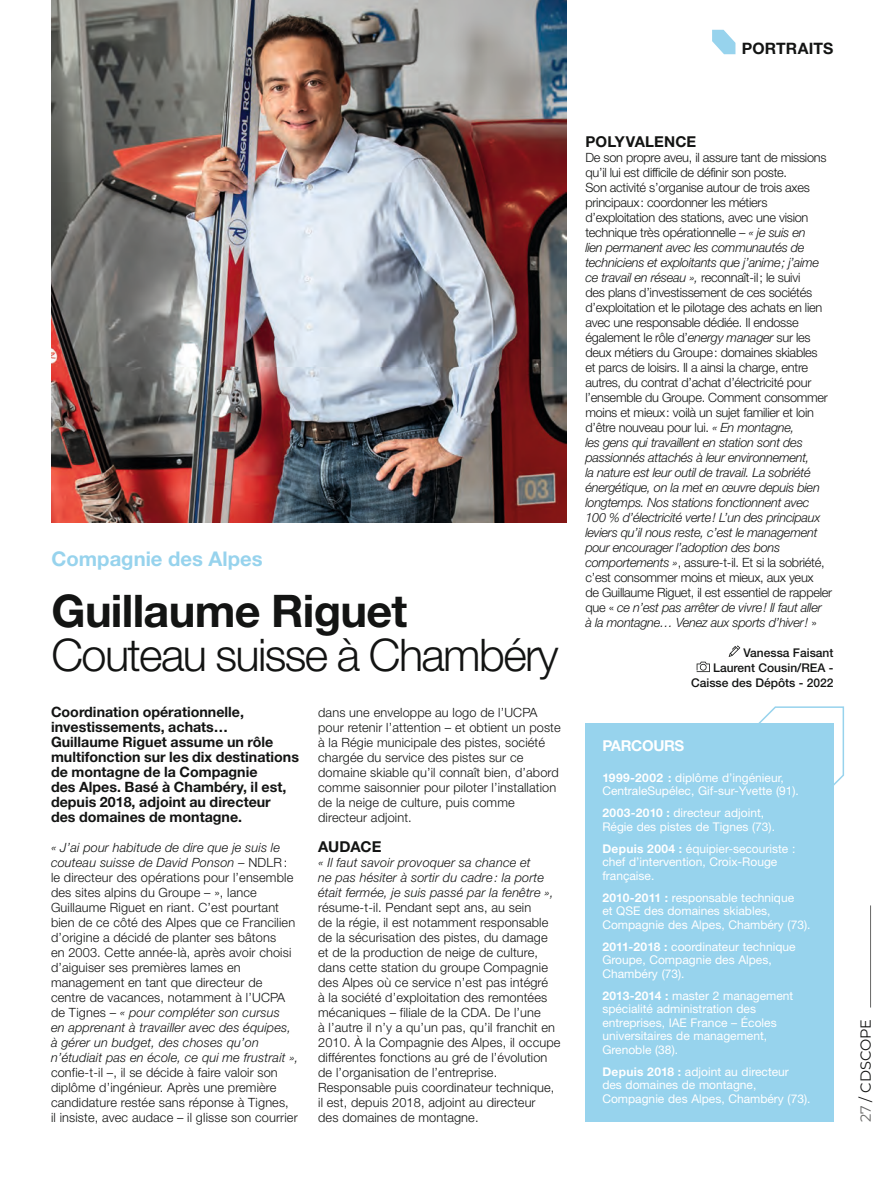
<style>
.page{position:relative;width:893px;height:1191px;background:#fff}
.page>*{position:absolute;margin:0;border:0;box-sizing:border-box;transform-origin:0 0}
.t1{font:300 45px "Helvetica Neue LT Std";letter-spacing:-.035em;color:#131413}
.t2{font:700 45px "Helvetica Neue LT Std";letter-spacing:-.015em;color:#131413}
.t3{font:700 20.25px "Helvetica Neue LT Std";color:#97d3ed}
.t4{font:700 15.75px "Helvetica Neue LT Std";letter-spacing:.005em;color:#131413}
.t5{font:700 15px "Helvetica Neue LT Std";letter-spacing:.01em;color:#131413}
.t6{font:700 15px "Helvetica Neue LT Std";letter-spacing:-.025em;color:#fff}
.t7{font:14.55px "Montserrat";color:#131413}
.t8{font:700 14.25px/15px "Helvetica Neue LT Std";color:#131413}
.t9{font:300 12.75px/15px "Helvetica Neue LT Std";letter-spacing:.01em;color:#131413}
.t10{font:300 12.75px/15px "Helvetica Neue LT Std";letter-spacing:-.02em;color:#131413}
.t11{font:italic 300 12.75px/15px "Helvetica Neue LT Std";letter-spacing:.01em;color:#131413}
.t12{font:12px/13.5px "Helvetica Neue LT Std";color:#fff}
.t13{font:500 12px/15px "Helvetica Neue LT Std";color:#131413;text-align:right}
.s1{font-style:italic}
.s2{font-weight:700}
.s3{color:#686867}
</style>
<div class="page">
<svg style="left:729px;top:645px;width:11px;height:12px"></svg>
<svg style="left:697px;top:661px;width:13px;height:11px"></svg>
<img style="left:51px;top:0;width:515px;height:522px">
<svg style="left:758px;top:706px;width:86px;height:110px"></svg>
<div style="left:585px;top:723px;width:248px;height:399px;background:#97d3ed"></div>
<hr style="left:870px;top:905px;width:1px;height:102px;background:#686867">
<svg style="left:712px;top:30px;width:23px;height:24px"></svg>
<p class="t4" style="left:742px;top:39px;width:93px">PORTRAITS</p>
<h2 class="t3" style="left:52px;top:547px;width:213px">Compagnie des Alpes</h2>
<h1 class="t2" style="left:52px;top:583px;width:357px">Guillaume Riguet</h1>
<h1 class="t1" style="left:52px;top:627px;width:508px">Couteau suisse à Chambéry</h1>
<p class="t9" style="left:318px;top:705px;width:244px">dans une enveloppe au logo de l’UCPA pour retenir l’attention – et obtient un poste à la Régie municipale des pistes, société chargée du service des pistes sur ce domaine skiable qu’il connaît bien, d’abord comme saisonnier pour piloter l’installation de la neige de culture, puis comme directeur adjoint.</p>
<p class="t5" style="left:318px;top:837px;width:65px">AUDACE</p>
<p class="t11" style="left:318px;top:855px;width:237px">« Il faut savoir provoquer sa chance et<br>ne pas hésiter à sortir du cadre : la porte était fermée, je suis passé par la fenêtre »,</p>
<p class="t9" style="left:318px;top:899px;width:244px">résume-t-il. Pendant sept ans, au sein<br>de la régie, il est notamment responsable de la sécurisation des pistes, du damage et de la production de neige de culture, dans cette station du groupe Compagnie des Alpes où ce service n’est pas intégré<br>à la société d’exploitation des remontées mécaniques – filiale de la CDA. De l’une<br>à l’autre il n’y a qu’un pas, qu’il franchit en 2010. À la Compagnie des Alpes, il occupe différentes fonctions au gré de l’évolution de l’organisation de l’entreprise.<br>Responsable puis coordinateur technique, il est, depuis 2018, adjoint au directeur<br>des domaines de montagne.</p>
<p class="t8" style="left:51px;top:704px;width:250px">Coordination opérationnelle, investissements, achats…<br>Guillaume Riguet assume un rôle multifonction sur les dix destinations de montagne de la Compagnie<br>des Alpes. Basé à Chambéry, il est, depuis 2018, adjoint au directeur<br>des domaines de montagne.</p>
<p class="t9" style="left:51px;top:840px;width:249px"><span class="s1">« J’ai pour habitude de dire que je suis le couteau suisse de David Ponson</span> – NDLR: le directeur des opérations pour l’ensemble des sites alpins du Groupe – », lance Guillaume Riguet en riant. C’est pourtant bien de ce côté des Alpes que ce Francilien d’origine a décidé de planter ses bâtons<br>en 2003. Cette année-là, après avoir choisi d’aiguiser ses premières lames en management en tant que directeur de centre de vacances, notamment à l’UCPA de Tignes – <span class="s1">« pour compléter son cursus<br>en apprenant à travailler avec des équipes, à gérer un budget, des choses qu’on n’étudiait pas en école, ce qui me frustrait »,</span></p>
<p class="t9" style="left:51px;top:1064px;width:248px">confie-t-il –, il se décide à faire valoir son diplôme d’ingénieur. Après une première candidature restée sans réponse à Tignes,<br>il insiste, avec audace – il glisse son courrier</p>
<p class="t5" style="left:585px;top:132px;width:112px">POLYVALENCE</p>
<p class="t10" style="left:585px;top:150px;width:248px">De son propre aveu, il assure tant de missions qu’il lui est difficile de définir son poste.<br>Son activité s’organise autour de trois axes principaux: coordonner les métiers d’exploitation des stations, avec une vision technique très opérationnelle – <span class="s1">« je suis en<br>lien permanent avec les communautés de techniciens et exploitants que j’anime; j’aime ce travail en réseau »,</span> reconnaît-il; le suivi<br>des plans d’investissement de ces sociétés d’exploitation et le pilotage des achats en lien avec une responsable dédiée. Il endosse également le rôle d’<span class="s1">energy manager</span> sur les deux métiers du Groupe: domaines skiables<br>et parcs de loisirs. Il a ainsi la charge, entre autres, du contrat d’achat d’électricité pour l’ensemble du Groupe. Comment consommer moins et mieux: voilà un sujet familier et loin d’être nouveau pour lui. <span class="s1">« En montagne,<br>les gens qui travaillent en station sont des passionnés attachés à leur environnement,<br>la nature est leur outil de travail. La sobriété énergétique, on la met en œuvre depuis bien longtemps. Nos stations fonctionnent avec 100 % d’électricité verte! L’un des principaux leviers qu’il nous reste, c’est le management pour encourager l’adoption des bons comportements »</span>, assure-t-il. Et si la sobriété, c’est consommer moins et mieux, aux yeux<br>de Guillaume Riguet, il est essentiel de rappeler que « <span class="s1">ce n’est pas arrêter de vivre! Il faut aller<br>à la montagne… Venez aux sports d’hiver!</span> »</p>
<p class="t13" style="left:691px;top:645px;width:144px">Vanessa Faisant<br>Laurent Cousin/REA -<br>Caisse des Dépôts - 2022</p>
<p class="t6" style="left:602px;top:736px;width:83px">PARCOURS</p>
<p class="t12" style="left:602px;top:770px;width:198px"><span class="s2">1999-2002 :</span> diplôme d’ingénieur,<br>CentraleSupélec, Gif-sur-Yvette (91).</p>
<p class="t12" style="left:602px;top:806px;width:174px"><span class="s2">2003-2010 :</span> directeur adjoint,<br>Régie des pistes de Tignes (73).</p>
<p class="t12" style="left:602px;top:841px;width:195px"><span class="s2">Depuis 2004 :</span> équipier-secouriste : chef d’intervention, Croix-Rouge française.</p>
<p class="t12" style="left:602px;top:890px;width:210px"><span class="s2">2010-2011 :</span> responsable technique<br>et QSE des domaines skiables,<br>Compagnie des Alpes, Chambéry (73).</p>
<p class="t12" style="left:602px;top:939px;width:195px"><span class="s2">2011-2018 :</span> coordinateur technique<br>Groupe, Compagnie des Alpes,<br>Chambéry (73).</p>
<p class="t12" style="left:602px;top:988px;width:192px"><span class="s2">2013-2014 :</span> master 2 management spécialité administration des entreprises, IAE France – Écoles universitaires de management,<br>Grenoble (38).</p>
<p class="t12" style="left:602px;top:1064px;width:210px"><span class="s2">Depuis 2018 :</span> adjoint au directeur des domaines de montagne,<br>Compagnie des Alpes, Chambéry (73).</p>
<p class="t7" style="left:856px;top:1122px;width:105px;rotate:-90deg"><span class="s3">27</span> / CDSCOPE</p>
</div>
